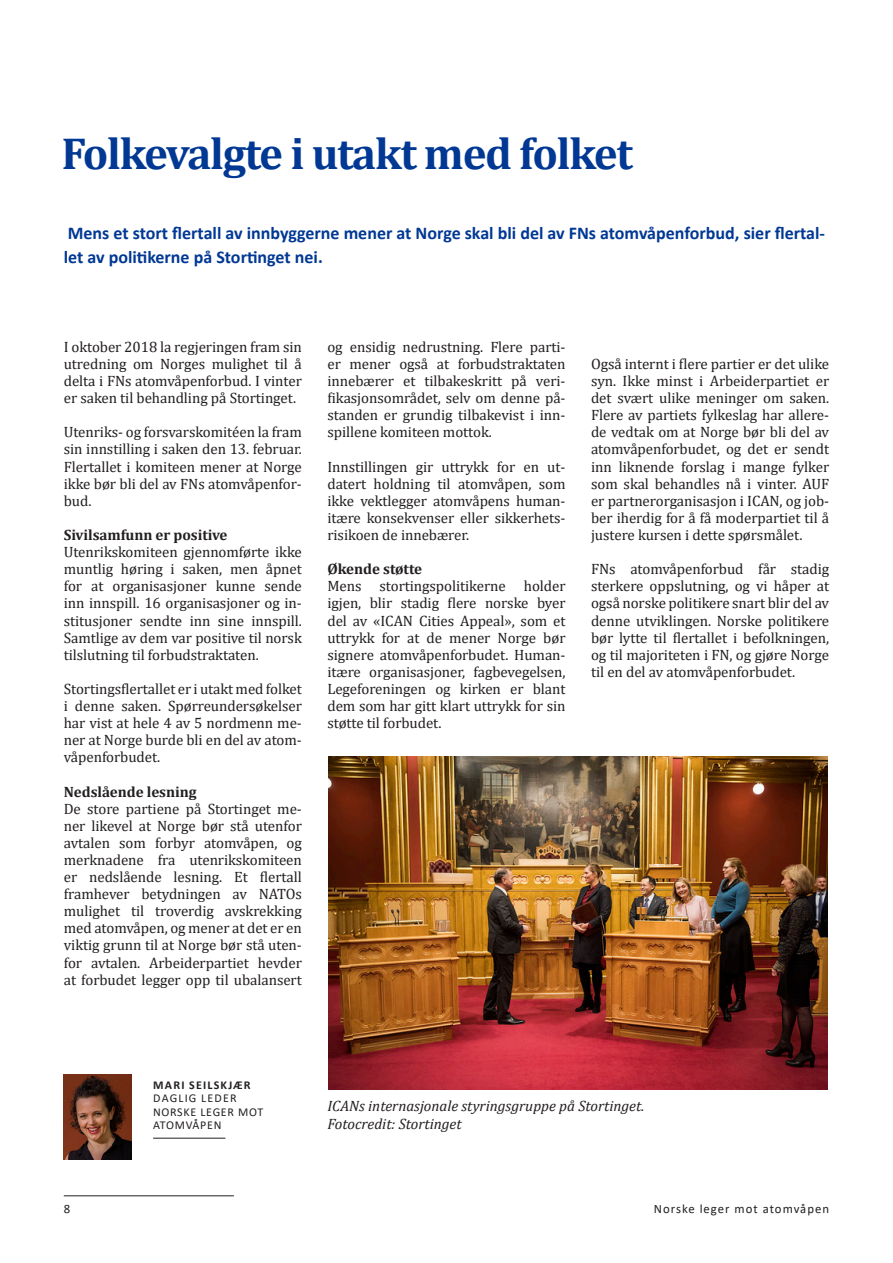
<style>
.page{position:relative;width:893px;height:1263px;background:#fff}
.page>*{position:absolute;margin:0;border:0;box-sizing:border-box;transform-origin:0 0}
.t1{font:700 45px "Cambria";letter-spacing:-.03em;color:#003894}
.t2{font:700 18px/24px "Calibri";color:#003894}
.t3{font:15px/17.1px "Cambria";letter-spacing:-.005em;color:#231f20;text-align:justify}
.t4{font:italic 15px "Cambria";color:#231f20}
.t5{font:700 15px "Cambria";letter-spacing:-.005em;color:#231f20}
.t6{font:12.75px "Calibri";letter-spacing:.08em;color:#231f20}
.t7{font:12px/13.5px "Calibri";letter-spacing:.06em;color:#231f20}
.t8{font:700 12px "Calibri";letter-spacing:.1em;color:#231f20}
.t9{font:12px "Calibri";letter-spacing:.1em;color:#231f20}
</style>
<div class="page">
<hr style="left:64px;top:1195px;width:170px;height:1px;background:#231f20">
<img style="left:64px;top:1075px;width:68px;height:85px">
<hr style="left:153px;top:1138px;width:72px;height:1px;background:#231f20">
<img style="left:329px;top:757px;width:499px;height:333px">
<p class="t1" style="left:62px;top:122px;width:573px">Folkevalgte i utakt med folket</p>
<p class="t2" style="left:64px;top:221px;width:763px">Mens et stort flertall av innbyggerne mener at Norge skal bli del av FNs atomvåpenforbud, sier flertal&shy;let av politikerne på Stortinget nei.</p>
<p class="t3" style="left:64px;top:338px;width:240px">I oktober 2018 la regjeringen fram sin utredning om Norges mulighet til å delta i FNs atomvåpenforbud. I vinter er saken til behandling på Stortinget.</p>
<p class="t3" style="left:64px;top:424px;width:240px">Utenriks- og forsvarskomitéen la fram sin innstilling i saken den 13. februar.<br>Flertallet i komiteen mener at Norge ikke bør bli del av FNs atomvåpenfor&shy;bud.</p>
<p class="t5" style="left:64px;top:524px;width:165px">Sivilsamfunn er positive</p>
<p class="t3" style="left:64px;top:543px;width:240px">Utenrikskomiteen gjennomførte ikke muntlig høring i saken, men åpnet for at organisasjoner kunne sende inn innspill. 16 organisasjoner og in&shy;stitusjoner sendte inn sine innspill.<br>Samtlige av dem var positive til norsk tilslutning til forbudstraktaten.</p>
<p class="t3" style="left:64px;top:680px;width:240px">Stortingsflertallet er i utakt med folket i denne saken. Spørreundersøkelser har vist at hele 4 av 5 nordmenn me&shy;ner at Norge burde bli en del av atom&shy;våpenforbudet.</p>
<p class="t5" style="left:64px;top:781px;width:134px">Nedslående lesning</p>
<p class="t3" style="left:64px;top:800px;width:240px">De store partiene på Stortinget me&shy;ner likevel at Norge bør stå utenfor avtalen som forbyr atomvåpen, og merknadene fra utenrikskomiteen er nedslående lesning. Et flertall framhever betydningen av NATOs mulighet til troverdig avskrekking med atomvåpen, og mener at det er en viktig grunn til at Norge bør stå uten&shy;for avtalen. Arbeiderpartiet hevder at forbudet legger opp til ubalansert</p>
<p class="t3" style="left:327px;top:338px;width:240px">og ensidig nedrustning. Flere parti&shy;er mener også at forbudstraktaten innebærer et tilbakeskritt på veri&shy;fikasjonsområdet, selv om denne på&shy;standen er grundig tilbakevist i inn&shy;spillene komiteen mottok.</p>
<p class="t3" style="left:327px;top:458px;width:240px">Innstillingen gir uttrykk for en ut&shy;datert holdning til atomvåpen, som ikke vektlegger atomvåpens human&shy;itære konsekvenser eller sikkerhets&shy;risikoen de innebærer.</p>
<p class="t5" style="left:327px;top:558px;width:96px">Økende støtte</p>
<p class="t3" style="left:327px;top:578px;width:240px">Mens stortingspolitikerne holder igjen, blir stadig flere norske byer del av «ICAN Cities Appeal», som et uttrykk for at de mener Norge bør signere atomvåpenforbudet. Human&shy;itære organisasjoner, fagbevegelsen, Legeforeningen og kirken er blant dem som har gitt klart uttrykk for sin støtte til forbudet.</p>
<p class="t3" style="left:591px;top:355px;width:240px">Også internt i flere partier er det ulike syn. Ikke minst i Arbeiderpartiet er det svært ulike meninger om saken.<br>Flere av partiets fylkeslag har allere&shy;de vedtak om at Norge bør bli del av atomvåpenforbudet, og det er sendt inn liknende forslag i mange fylker som skal behandles nå i vinter. AUF er partnerorganisasjon i ICAN, og job&shy;ber iherdig for å få moderpartiet til å justere kursen i dette spørsmålet.</p>
<p class="t3" style="left:591px;top:560px;width:240px">FNs atomvåpenforbud får stadig sterkere oppslutning, og vi håper at også norske politikere snart blir del av denne utviklingen. Norske politikere bør lytte til flertallet i befolkningen, og til majoriteten i FN, og gjøre Norge til en del av atomvåpenforbudet.</p>
<p class="t8" style="left:153px;top:1076px;width:99px">MARI SEILSKJÆR</p>
<p class="t9" style="left:153px;top:1090px;width:85px">DAGLIG LEDER</p>
<p class="t7" style="left:153px;top:1105px;width:112px">NORSKE LEGER MOT<br>ATOMVÅPEN</p>
<p class="t4" style="left:327px;top:1095px;width:319px">ICANs internasjonale styringsgruppe på Stortinget.</p>
<p class="t4" style="left:327px;top:1113px;width:136px">Fotocredit: Stortinget</p>
<p class="t6" style="left:64px;top:1200px;width:8px">8</p>
<p class="t6" style="left:654px;top:1200px;width:177px">Norske leger mot atomvåpen</p>
</div>
